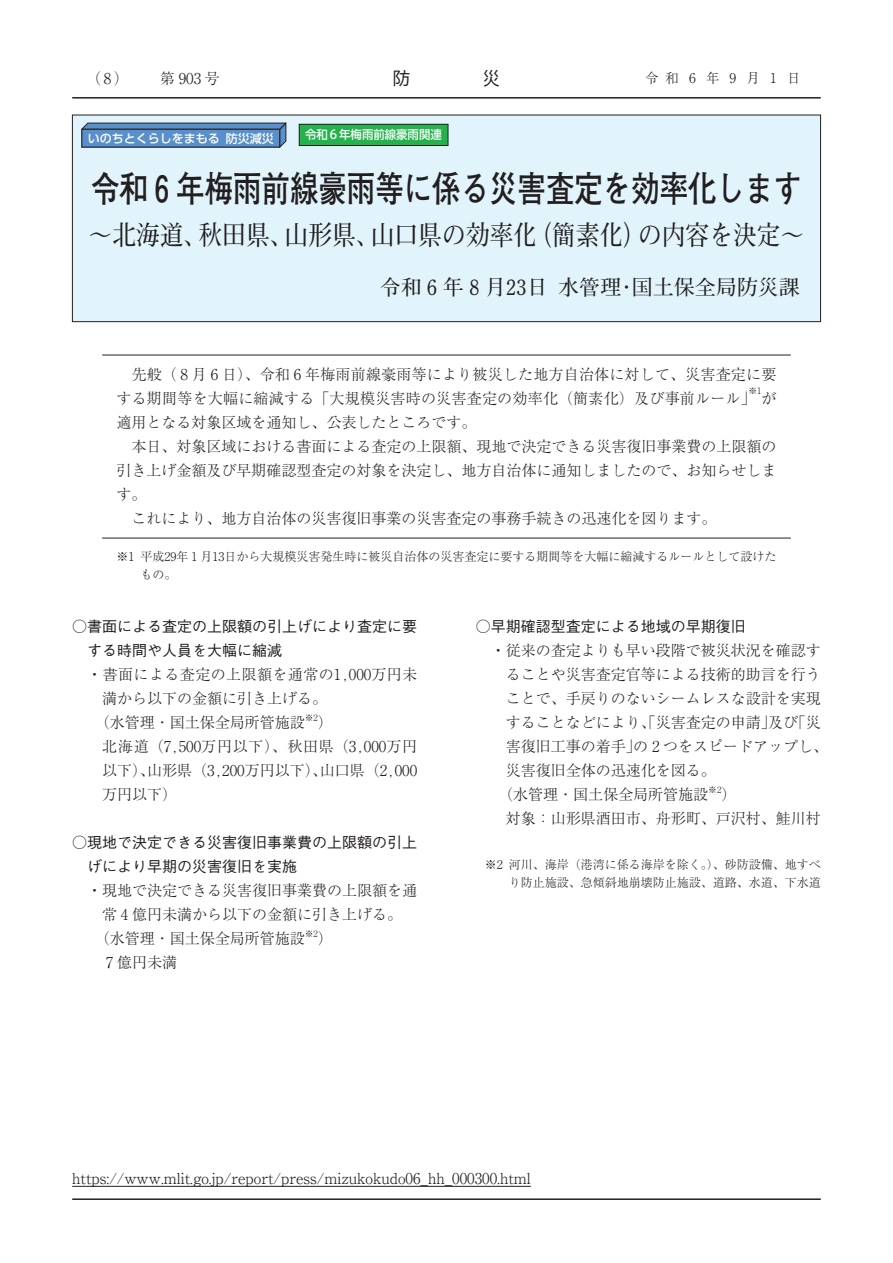
<style>
.page{position:relative;width:893px;height:1263px;background:#fff}
.page>*{position:absolute;margin:0;border:0;box-sizing:border-box;transform-origin:0 0}
.t1{font:700 36px "Futo Go B101 Pro";color:#231f20;scale:.79 1}
.t2{font:700 27px "Futo Min A101 Pro";color:#231f20;scale:.88 1}
.t3{font:700 21px "Futo Min A101 Pro";color:#231f20}
.t4{font:500 18px "Gothic BBB Pro";color:#231f20}
.t5{font:300 15px/24px "Ryumin Pro";color:#231f20}
.t6{font:500 15px/24px "Gothic BBB Pro";color:#231f20}
.t7{font:300 15px "Ryumin Pro";letter-spacing:.03em;color:#231f20}
.t8{font:300 13.5px "Ryumin Pro";color:#231f20}
.t9{font:300 12px/18px "Ryumin Pro";color:#231f20}
.t10{font:12px "UD Shin Go Pro Medium 90 pv RKSJ H";color:#fff}
.t11{font:12px "UD Shin Go Pro Medium 90 pv RKSJ H";color:#fff;scale:.95 1}
.t12{font:300 8.7px "Ryumin Pro";color:#231f20}
.s1{font-family:"Gothic BBB Pro";font-weight:500}
</style>
<div class="page">
<hr style="left:72px;top:97px;width:749px;height:2px;background:#231f20">
<hr style="left:72px;top:1198px;width:749px;height:2px;background:#231f20">
<hr style="left:102px;top:355px;width:689px;height:1px;background:#231f20">
<hr style="left:102px;top:538px;width:689px;height:1px;background:#231f20">
<hr style="left:72px;top:1186px;width:459px;height:1px;background:#231f20">
<div style="left:72px;top:115px;width:749px;height:207px;background:#e1f4fc"></div>
<div style="left:72px;top:115px;width:749px;height:207px;border:1px solid #231f20"></div>
<svg style="left:81px;top:122px;width:206px;height:26px;background:#5683b5"></svg>
<div style="left:299px;top:124px;width:149px;height:22px;background:#23b24b"></div>
<div style="left:299px;top:124px;width:149px;height:22px;border:1px solid #231f20"></div>
<p class="t5" style="left:86px;top:65px;width:44px">（8）</p>
<p class="t5" style="left:160px;top:65px;width:61px">第 903 号</p>
<p class="t4" style="left:392px;top:64px;width:19px">防</p>
<p class="t4" style="left:482px;top:64px;width:19px">災</p>
<p class="t8" style="left:645px;top:68px;width:157px">令 和 6 年 9 月 1 日</p>
<p class="t10" style="left:88px;top:128px;width:187px">いのちとくらしをまもる 防災減災</p>
<p class="t11" style="left:305px;top:125px;width:146px">令和６年梅雨前線豪雨関連</p>
<h1 class="t1" style="left:91px;top:160px;width:901px">令和６年梅雨前線豪雨等に係る災害査定を効率化します</h1>
<h2 class="t2" style="left:89px;top:214px;width:811px">〜北海道、秋田県、山形県、山口県の効率化（簡素化）の内容を決定〜</h2>
<h3 class="t3" style="left:380px;top:271px;width:422px">令和 6 年 8 月23日 水管理・国土保全局防災課</h3>
<p class="t5" style="left:116px;top:361px;width:662px">　先般（８月６日）、令和６年梅雨前線豪雨等により被災した地方自治体に対して、災害査定に要する期間等を大幅に縮減する「大規模災害時の災害査定の効率化（簡素化）及び事前ルール」が</p>
<p class="t12" style="left:748px;top:384px;width:15px">※1</p>
<p class="t5" style="left:116px;top:409px;width:662px">適用となる対象区域を通知し、公表したところです。<br>　本日、対象区域における書面による査定の上限額、現地で決定できる災害復旧事業費の上限額の引き上げ金額及び早期確認型査定の対象を決定し、地方自治体に通知しましたので、お知らせします。<br>　これにより、地方自治体の災害復旧事業の災害査定の事務手続きの迅速化を図ります。</p>
<p class="t9" style="left:140px;top:546px;width:638px;text-indent:-24px">※1 平成２９年１月１３日から大規模災害発生時に被災自治体の災害査定に要する期間等を大幅に縮減するルールとして設けたもの。</p>
<p class="t6" style="left:87px;top:613px;width:331px;text-indent:-15px">○書面による査定の上限額の引上げにより査定に要する時間や人員を大幅に縮減</p>
<p class="t7" style="left:87px;top:663px;width:331px"><span class="s1">・</span>書面による査定の上限額を通常の1,000万円未</p>
<p class="t5" style="left:102px;top:685px;width:226px">満から以下の金額に引き上げる。</p>
<p class="t5" style="left:95px;top:709px;width:212px">（水管理・国土保全局所管施設</p>
<p class="t12" style="left:305px;top:711px;width:15px">※2</p>
<p class="t5" style="left:102px;top:709px;width:316px;text-indent:216px">）<br>北海道（7,500万円以下）、秋田県（3,000万円以下）、山形県（3,200万円以下）、山口県（2,000万円以下）</p>
<p class="t6" style="left:87px;top:829px;width:332px;text-indent:-15px">○現地で決定できる災害復旧事業費の上限額の引上げにより早期の災害復旧を実施</p>
<p class="t5" style="left:87px;top:877px;width:332px"><span class="s1">・</span>現地で決定できる災害復旧事業費の上限額を通</p>
<p class="t5" style="left:102px;top:901px;width:302px">常４億円未満から以下の金額に引き上げる。</p>
<p class="t5" style="left:95px;top:925px;width:211px">（水管理・国土保全局所管施設</p>
<p class="t12" style="left:305px;top:927px;width:15px">※2</p>
<p class="t5" style="left:318px;top:925px;width:16px">）</p>
<p class="t5" style="left:106px;top:949px;width:73px">７億円未満</p>
<p class="t6" style="left:476px;top:613px;width:271px">○早期確認型査定による地域の早期復旧</p>
<p class="t5" style="left:491px;top:637px;width:331px"><span class="s1">・</span>従来の査定よりも早い段階で被災状況を確認す</p>
<p class="t5" style="left:506px;top:661px;width:316px">ることや災害査定官等による技術的助言を行う</p>
<p class="t5" style="left:506px;top:685px;width:316px">ことで、手戻りのないシームレスな設計を実現</p>
<p class="t5" style="left:506px;top:709px;width:316px">することなどにより、「災害査定の申請」及び「災</p>
<p class="t5" style="left:506px;top:733px;width:324px">害復旧工事の着手」の２つをスピードアップし、</p>
<p class="t5" style="left:506px;top:757px;width:211px">災害復旧全体の迅速化を図る。</p>
<p class="t5" style="left:498px;top:781px;width:211px">（水管理・国土保全局所管施設</p>
<p class="t12" style="left:708px;top:783px;width:15px">※2</p>
<p class="t5" style="left:506px;top:781px;width:316px;text-indent:216px">）<br>対象：山形県酒田市、舟形町、戸沢村、鮭川村</p>
<p class="t9" style="left:485px;top:855px;width:338px;text-align:right">※2 河川、海岸（港湾に係る海岸を除く。）、砂防設備、地すべり防止施設、急傾斜地崩壊防止施設、道路、水道、下水道</p>
<p class="t5" style="left:72px;top:1165px;width:460px">https://www.mlit.go.jp/report/press/mizukokudo06_hh_000300.html</p>
</div>
